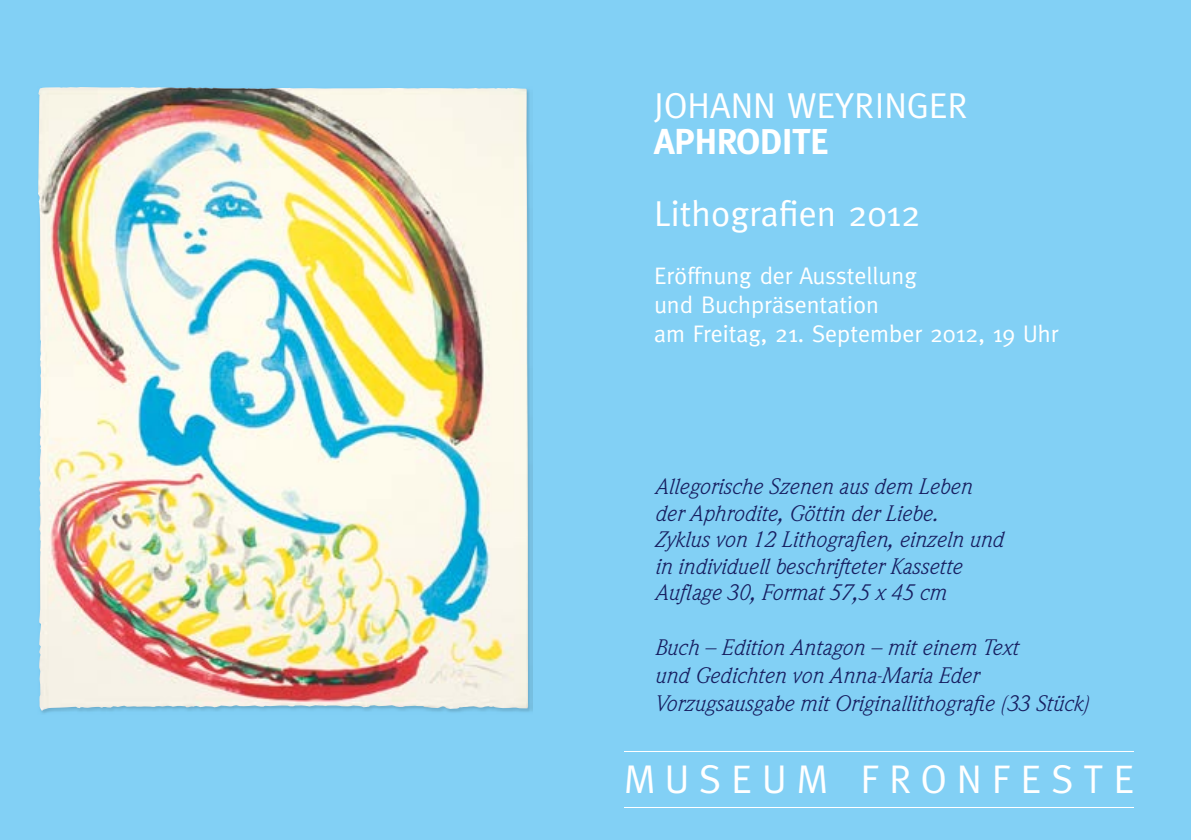
<style>
.page{position:relative;width:1191px;height:840px;background:#fff}
.page>*{position:absolute;margin:0;border:0;box-sizing:border-box;transform-origin:0 0}
.t1{font:40px "Meta";letter-spacing:.25em;color:#fff}
.t2{font:36px "Meta";color:#fff}
.t3{font:700 36px "Meta";color:#fff}
.t4{font:24px/28.8px "Meta";color:#fff}
.t5{font:italic 22px/26.4px "Weidemann";color:#171f61}
</style>
<div class="page">
<div style="left:0;top:0;width:1191px;height:839px;background:#82d0f5"></div>
<hr style="left:624px;top:750px;width:510px;height:1px;background:#fff">
<img style="left:38px;top:87px;width:490px;height:623px">
<hr style="left:624px;top:806px;width:510px;height:1px;background:#fff">
<h2 class="t2" style="left:654px;top:85px;width:315px">JOHANN WEYRINGER</h2>
<h2 class="t3" style="left:654px;top:121px;width:176px">APHRODITE</h2>
<h2 class="t2" style="left:654px;top:193px;width:268px">Lithografien 2012</h2>
<p class="t4" style="left:654px;top:261px;width:406px">Eröffnung der Ausstellung<br>und Buchpräsentation<br>am Freitag, 21. September 2012, 19 Uhr</p>
<p class="t5" style="left:654px;top:473px;width:350px">Allegorische Szenen aus dem Leben der Aphrodite, Göttin der Liebe.<br>Zyklus von 12 Lithografien, einzeln und in individuell beschrifteter Kassette Auflage 30, Format 57,5 x 45 cm</p>
<p class="t5" style="left:654px;top:632px;width:436px;line-height:28px">Buch – Edition Antagon – mit einem Text<br>und Gedichten von Anna-Maria Eder<br>Vorzugsausgabe mit Originallithografie (33 Stück)</p>
<h1 class="t1" style="left:624px;top:755px;width:512px">MUSEUM FRONFESTE</h1>
</div>
